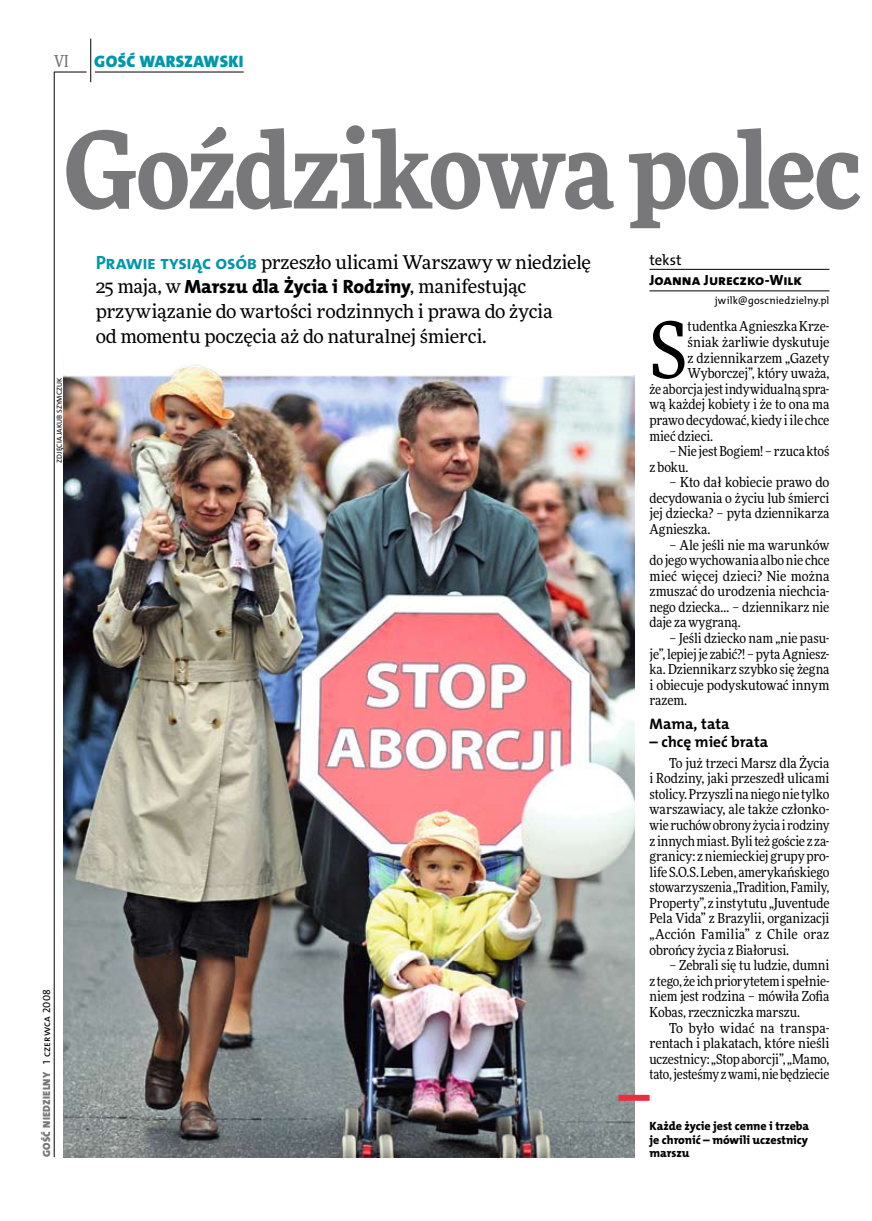
<style>
.page{position:relative;width:872px;height:1221px;background:#fff}
.page>*{position:absolute;margin:0;border:0;box-sizing:border-box;transform-origin:0 0}
.t1{font:900 106.5px "Freeday Narrow";letter-spacing:-.015em;color:#787779}
.t2{font:78.15px "Freeday Narrow News";color:#000}
.t3{font:19.35px "The Mix HP8 Ex Bld";letter-spacing:-.005em;color:#000}
.t4{font:18.9px/24.9px "Freeday News";letter-spacing:-.015em;color:#000}
.t5{font:16.65px "The Mix HP9 Blk";letter-spacing:.02em;color:#0097aa}
.t6{font:500 16.5px "Freeday Narrow";color:#787779;scale:.9 1}
.t7{font:15.3px "The Mix HP7 Bld";color:#000}
.t8{font:14.85px "The Mix HP8 Ex Bld";letter-spacing:-.005em;color:#000}
.t9{font:14.85px "The Mix HP5 Plain";color:#000}
.t10{font:13.8px/15.6px "Freeday Narrow News";letter-spacing:-.005em;color:#000;text-align:justify}
.t11{font:12px/13.5px "The Mix HP8 Ex Bld";letter-spacing:-.005em;color:#000;text-align:justify}
.t12{font:10.5px "The Mix HP9 Blk";letter-spacing:.025em;color:#787779}
.t13{font:10.5px "The Mix HP5 Plain";color:#000}
.t14{font:7.2px "The Mix HP5 Plain";letter-spacing:-.005em;color:#000}
.s1{font-family:"The Mix HP7 Bld";font-size:19.35px;color:#0097aa}
.s2{font-family:"Freeday News";font-size:18.9px}
.s3{font-family:"The Mix HP5 Plain";color:#000}
</style>
<div class="page">
<hr style="left:54px;top:72px;width:1px;height:1085px;background:#000">
<hr style="left:90px;top:39px;width:1px;height:43px;background:#000">
<hr style="left:54px;top:72px;width:33px;height:1px;background:#000">
<hr style="left:95px;top:72px;width:149px;height:1px;background:#000">
<hr style="left:649px;top:269px;width:180px;height:1px;background:#000">
<hr style="left:649px;top:290px;width:180px;height:1px;background:#000">
<img style="left:64px;top:365px;width:570px;height:791px">
<div style="left:618px;top:1094px;width:31px;height:6px;background:#e92f3f"></div>
<p class="t6" style="left:54px;top:50px;width:17px">VI</p>
<p class="t5" style="left:94px;top:50px;width:151px">GOŚĆ WARSZAWSKI</p>
<h1 class="t1" style="left:64px;top:100px;width:799px">Goździkowa polec</h1>
<p class="t14" style="left:55px;top:462px;width:86px;rotate:-90deg">Zdj ęcia Jakub Szymczuk</p>
<h3 class="t4" style="left:96px;top:249px;width:497px"><span class="s1">Prawie tysiąc osób</span> przeszło ulicami Warszawy w niedzielę</h3>
<h3 class="t3" style="left:96px;top:274px;width:432px"><span class="s2">25 maja, w</span> Marszu dla Życia i Rodziny<span class="s2">, manifestując</span></h3>
<h3 class="t4" style="left:96px;top:299px;width:458px">przywiązanie do wartości rodzinnych i prawa do życia od momentu poczęcia aż do naturalnej śmierci.</h3>
<p class="t12" style="left:40px;top:1156px;width:169px;rotate:-90deg">GOŚĆ NIEDZIELNY <span class="s3">1 czerwca 2008</span></p>
<p class="t9" style="left:649px;top:250px;width:33px">tekst</p>
<p class="t8" style="left:649px;top:270px;width:154px">Joanna Jureczko-Wilk</p>
<p class="t13" style="left:715px;top:294px;width:116px">jwilk@goscniedzielny.pl</p>
<h2 class="t2" style="left:649px;top:302px;width:40px">S</h2>
<p class="t10" style="left:687px;top:318px;width:143px">tudentka Agnieszka Krze-</p>
<p class="t10" style="left:687px;top:334px;width:143px">śniak żarliwie dyskutuje</p>
<p class="t10" style="left:687px;top:350px;width:143px">z dziennikarzem „Gazety</p>
<p class="t10" style="left:687px;top:365px;width:143px">Wyborczej”, który uważa,</p>
<p class="t10" style="left:649px;top:381px;width:181px">że aborcja jest indywidualną spra-</p>
<p class="t10" style="left:649px;top:396px;width:181px">wą każdej kobiety i że to ona ma</p>
<p class="t10" style="left:649px;top:412px;width:181px">prawo decydować, kiedy iile chce</p>
<p class="t10" style="left:649px;top:427px;width:65px">mieć dzieci.</p>
<p class="t10" style="left:649px;top:443px;width:181px;text-indent:20px">– Nie jest Bogiem! – rzuca ktoś z boku.</p>
<p class="t10" style="left:649px;top:474px;width:181px;text-indent:20px">– Kto dał kobiecie prawo do decydowania o życiu lub śmierci jej dziecka? – pyta dziennikarza Agnieszka.</p>
<p class="t10" style="left:649px;top:536px;width:181px;text-indent:20px">– Ale jeśli nie ma warunków do jego wychowania albo nie chce mieć więcej dzieci? Nie można zmuszać do urodzenia niechcia&shy;nego dziecka… – dziennikarz nie daje za wygraną.</p>
<p class="t10" style="left:649px;top:630px;width:181px;text-indent:20px">– Jeśli dziecko nam „nie pasu&shy;je”, lepiej je zabić?! – pyta Agniesz&shy;ka. Dziennikarz szybko się żegna i obiecuje podyskutować innym razem.</p>
<p class="t7" style="left:649px;top:714px;width:82px">Mama, tata</p>
<p class="t7" style="left:649px;top:732px;width:120px">– chcę mieć brata</p>
<p class="t10" style="left:649px;top:754px;width:181px;text-indent:20px">To już trzeci Marsz dla Życia i Rodziny, jaki przeszedł ulicami stolicy. Przyszli na niego nie tylko warszawiacy, ale także członko&shy;wie ruchów obrony życia i rodziny z innych miast. Byli też goście z za&shy;granicy: zniemieckiej grupy pro&shy;life S.O.S. Leben, amerykańskiego stowarzyszenia „Tradition, Family, Property”, z instytutu „Juventude Pela Vida” z Brazylii, organizacji „Acción Familia” z Chile oraz obrońcy życia z Białorusi.</p>
<p class="t10" style="left:649px;top:957px;width:181px;text-indent:20px">– Zebrali się tu ludzie, dumni z tego, że ich priorytetem ispełnie&shy;niem jest rodzina – mówiła Zofia Kobas, rzeczniczka marszu.</p>
<p class="t10" style="left:649px;top:1019px;width:181px;text-indent:20px">To było widać na transpa&shy;rentach i plakatach, które nieśli uczestnicy: „Stop aborcji”, „Mamo, tato, jesteśmy zwami, nie będziecie</p>
<p class="t11" style="left:649px;top:1119px;width:161px">Każde życie jest cenne i trzeba je chronić – mówili uczestnicy marszu</p>
</div>
